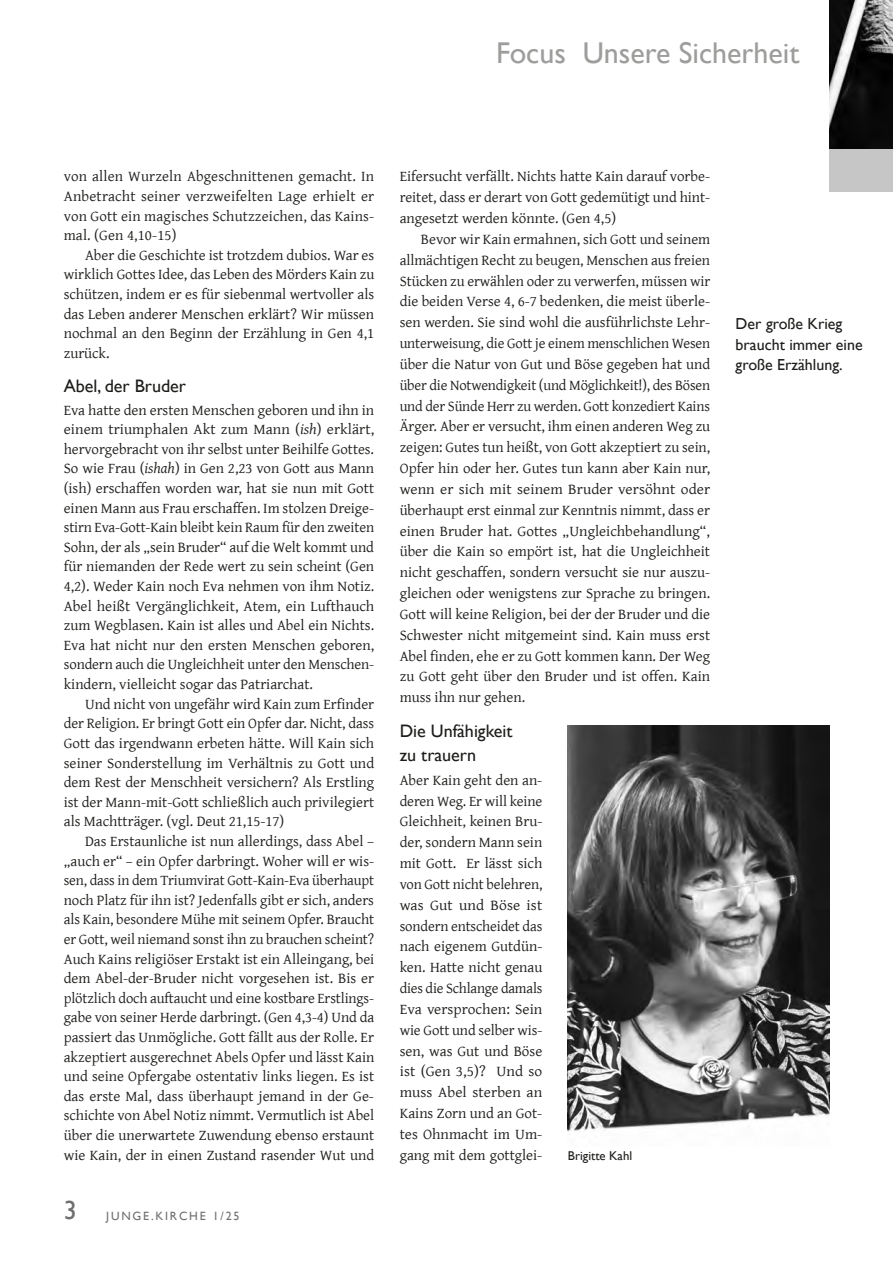
<style>
.page{position:relative;width:893px;height:1263px;background:#fff}
.page>*{position:absolute;margin:0;border:0;box-sizing:border-box;transform-origin:0 0}
.t1{font:30px "Gill Sans";color:#9d9d9c}
.t2{font:18px/23.4px "Gill Sans";color:#1d1d1b}
.t3{font:15.9px/20.5px "Gill Sans";color:#1d1d1b}
.t4{font:15px/19.6px "Gentium";color:#1d1d1b;text-align:justify}
.t5{font:12.75px "Gill Sans";color:#1d1d1b}
.t6{font:12px "Gill Sans";letter-spacing:.15em;color:#706f6f}
.s1{font-style:italic}
.s2{font-size:26.25px}
</style>
<div class="page">
<div style="left:829px;top:149px;width:64px;height:42px;background:#c6c6c6"></div>
<img style="left:829px;top:0;width:64px;height:149px">
<img style="left:568px;top:725px;width:261px;height:407px">
<h1 class="t1" style="left:496px;top:35px;width:305px">Focus Unsere Sicherheit</h1>
<p class="t4" style="left:64px;top:166px;width:312px">von allen Wurzeln Abgeschnittenen gemacht. In Anbetracht seiner verzweifelten Lage erhielt er von Gott ein magisches Schutzzeichen, das Kains&shy;mal. (Gen 4,10-15)</p>
<p class="t4" style="left:64px;top:244px;width:312px;text-indent:21px">Aber die Geschichte ist trotzdem dubios. War es wirklich Gottes Idee, das Leben des Mörders Kain zu schützen, indem er es für siebenmal wertvoller als das Leben anderer Menschen erklärt? Wir müssen nochmal an den Beginn der Erzählung in Gen 4,1 zurück.</p>
<p class="t2" style="left:64px;top:374px;width:124px">Abel, der Bruder</p>
<p class="t4" style="left:64px;top:399px;width:312px">Eva hatte den ersten Menschen geboren und ihn in einem triumphalen Akt zum Mann (<span class="s1">ish</span>) erklärt, hervorgebracht von ihr selbst unter Beihilfe Gottes.<br>So wie Frau (<span class="s1">ishah</span>) in Gen 2,23 von Gott aus Mann (ish) erschaffen worden war, hat sie nun mit Gott einen Mann aus Frau erschaffen. Im stolzen Dreige&shy;stirn Eva-Gott-Kain bleibt kein Raum für den zweiten Sohn, der als „sein Bruder“ auf die Welt kommt und für niemanden der Rede wert zu sein scheint (Gen 4,2). Weder Kain noch Eva nehmen von ihm Notiz.<br>Abel heißt Vergänglichkeit, Atem, ein Lufthauch zum Wegblasen. Kain ist alles und Abel ein Nichts.<br>Eva hat nicht nur den ersten Menschen geboren, sondern auch die Ungleichheit unter den Menschen&shy;kindern, vielleicht sogar das Patriarchat.</p>
<p class="t4" style="left:64px;top:693px;width:312px;text-indent:21px">Und nicht von ungefähr wird Kain zum Erfinder der Religion. Er bringt Gott ein Opfer dar. Nicht, dass Gott das irgendwann erbeten hätte. Will Kain sich seiner Sonderstellung im Verhältnis zu Gott und dem Rest der Menschheit versichern? Als Erstling ist der Mann-mit-Gott schließlich auch privilegiert als Machtträger. (vgl. Deut 21,15-17)</p>
<p class="t4" style="left:64px;top:830px;width:312px;text-indent:21px">Das Erstaunliche ist nun allerdings, dass Abel – „auch er“ – ein Opfer darbringt. Woher will er wis&shy;sen, dass in dem Triumvirat Gott-Kain-Eva überhaupt noch Platz für ihn ist? Jedenfalls gibt er sich, anders als Kain, besondere Mühe mit seinem Opfer. Braucht er Gott, weil niemand sonst ihn zu brauchen scheint?<br>Auch Kains religiöser Erstakt ist ein Alleingang, bei dem Abel-der-Bruder nicht vorgesehen ist. Bis er plötzlich doch auftaucht und eine kostbare Erstlings&shy;gabe von seiner Herde darbringt. (Gen 4,3-4) Und da passiert das Unmögliche. Gott fällt aus der Rolle. Er akzeptiert ausgerechnet Abels Opfer und lässt Kain und seine Opfergabe ostentativ links liegen. Es ist das erste Mal, dass überhaupt jemand in der Ge&shy;schichte von Abel Notiz nimmt. Vermutlich ist Abel über die unerwartete Zuwendung ebenso erstaunt wie Kain, der in einen Zustand rasender Wut und</p>
<p class="t6" style="left:64px;top:1209px;width:177px"><span class="s2">3</span> JUNGE.KIRCHE 1/25</p>
<p class="t4" style="left:400px;top:165px;width:312px;line-height:20.9px">Eifersucht verfällt. Nichts hatte Kain darauf vorbe&shy;reitet, dass er derart von Gott gedemütigt und hint&shy;angesetzt werden könnte. (Gen 4,5)</p>
<p class="t4" style="left:400px;top:228px;width:312px;line-height:20.9px;text-indent:21px">Bevor wir Kain ermahnen, sich Gott und seinem allmächtigen Recht zu beugen, Menschen aus freien Stücken zu erwählen oder zu verwerfen, müssen wir die beiden Verse 4, 6-7 bedenken, die meist überle&shy;sen werden. Sie sind wohl die ausführlichste Lehr&shy;unterweisung, die Gott je einem menschlichen Wesen über die Natur von Gut und Böse gegeben hat und über die Notwendigkeit (und Möglichkeit!), des Bösen und der Sünde Herr zu werden. Gott konzediert Kains Ärger. Aber er versucht, ihm einen anderen Weg zu zeigen: Gutes tun heißt, von Gott akzeptiert zu sein, Opfer hin oder her. Gutes tun kann aber Kain nur, wenn er sich mit seinem Bruder versöhnt oder überhaupt erst einmal zur Kenntnis nimmt, dass er einen Bruder hat. Gottes „Ungleichbehandlung“, über die Kain so empört ist, hat die Ungleichheit nicht geschaffen, sondern versucht sie nur auszu&shy;gleichen oder wenigstens zur Sprache zu bringen.<br>Gott will keine Religion, bei der der Bruder und die Schwester nicht mitgemeint sind. Kain muss erst Abel finden, ehe er zu Gott kommen kann. Der Weg zu Gott geht über den Bruder und ist offen. Kain muss ihn nur gehen.</p>
<p class="t2" style="left:400px;top:720px;width:114px">Die Unfähigkeit zu trauern</p>
<p class="t4" style="left:400px;top:768px;width:144px;line-height:20.9px">Aber Kain geht den an&shy;deren Weg. Er will keine Gleichheit, keinen Bru&shy;der, sondern Mann sein mit Gott. Er lässt sich von Gott nicht belehren, was Gut und Böse ist sondern entscheidet das nach eigenem Gutdün&shy;ken. Hatte nicht genau dies die Schlange damals Eva versprochen: Sein wie Gott und selber wis&shy;sen, was Gut und Böse ist (Gen 3,5)? Und so muss Abel sterben an Kains Zorn und an Got&shy;tes Ohnmacht im Um&shy;gang mit dem gottglei-</p>
<p class="t5" style="left:568px;top:1148px;width:66px">Brigitte Kahl</p>
<p class="t3" style="left:736px;top:314px;width:128px">Der große Krieg braucht immer eine große Erzählung.</p>
</div>
